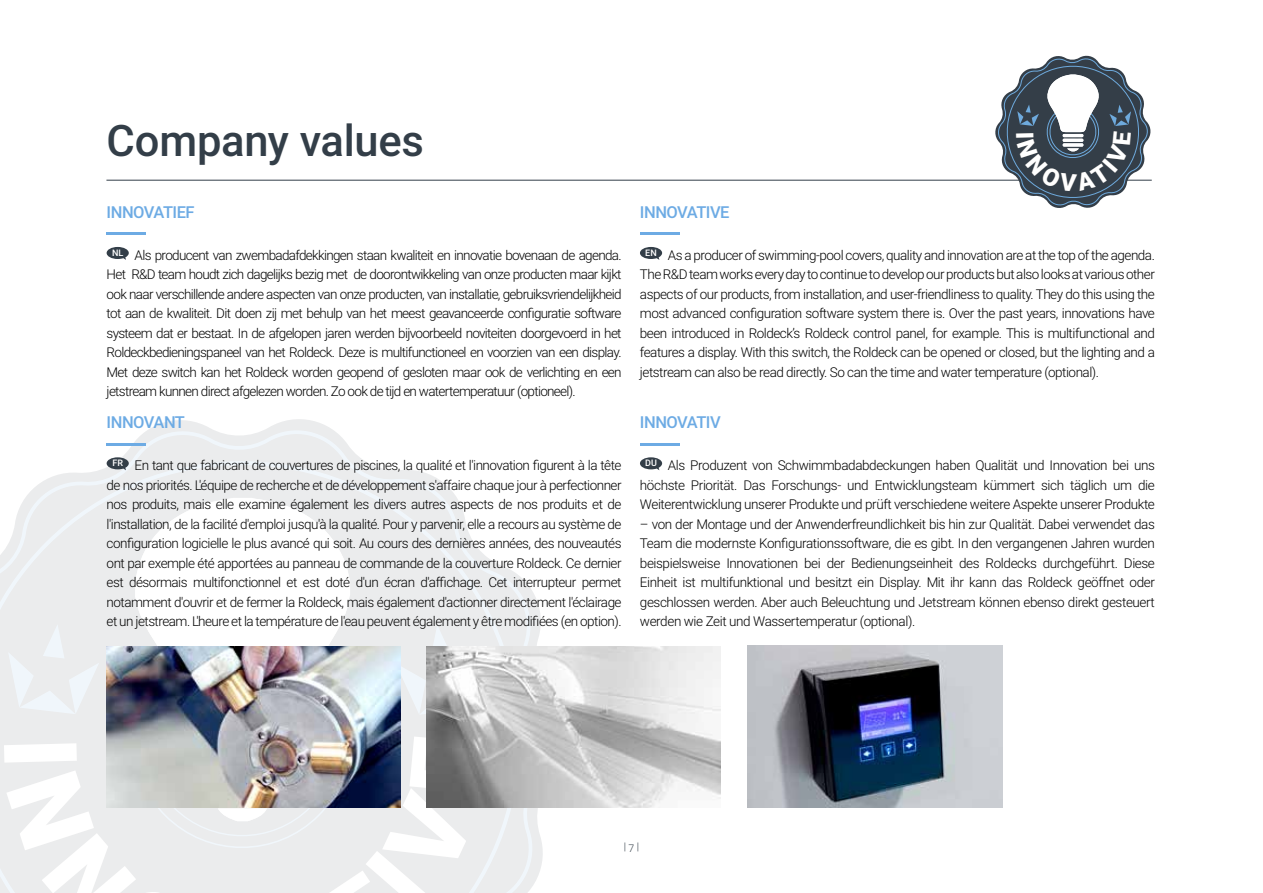
<style>
.page{position:relative;width:1263px;height:893px;background:#fff}
.page>*{position:absolute;margin:0;border:0;box-sizing:border-box;transform-origin:0 0}
.t1{font:500 43.5px "Roboto";letter-spacing:-.005em;color:#333e48}
.t2{font:500 16.5px "Roboto";letter-spacing:-.03em;color:#6dabe4}
.t3{font:300 13.5px/19.5px "Roboto";letter-spacing:-.04em;color:#000;text-align:justify}
.t4{font:300 10.5px "Roboto";color:#333e48}
</style>
<div class="page">
<svg style="left:147px;top:420px;width:187px;height:11px"></svg>
<svg style="left:0;top:431px;width:543px;height:462px"></svg>
<div style="left:121px;top:618px;width:242px;height:240px;background:#ebeced"></div>
<svg style="left:135px;top:498px;width:215px;height:148px"></svg>
<svg style="left:218px;top:808px;width:49px;height:13px"></svg>
<svg style="left:8px;top:624px;width:91px;height:90px"></svg>
<svg style="left:396px;top:625px;width:91px;height:90px"></svg>
<hr style="left:106px;top:180px;width:1046px;height:1px;background:#333e48">
<hr style="left:107px;top:443px;width:39px;height:2px;background:#6dabe4">
<svg style="left:107px;top:457px;width:22px;height:13px"></svg>
<hr style="left:107px;top:232px;width:39px;height:3px;background:#6dabe4">
<svg style="left:107px;top:247px;width:22px;height:13px"></svg>
<hr style="left:640px;top:443px;width:39px;height:2px;background:#6dabe4">
<svg style="left:640px;top:457px;width:22px;height:13px"></svg>
<hr style="left:640px;top:232px;width:39px;height:3px;background:#6dabe4">
<svg style="left:640px;top:247px;width:22px;height:13px"></svg>
<img style="left:106px;top:646px;width:294px;height:162px">
<img style="left:427px;top:646px;width:293px;height:162px">
<img style="left:747px;top:645px;width:255px;height:163px">
<svg style="left:994px;top:55px;width:158px;height:153px"></svg>
<h1 class="t1" style="left:106px;top:110px;width:319px">Company values</h1>
<p class="t2" style="left:107px;top:200px;width:89px">INNOVATIEF</p>
<p class="t3" style="left:107px;top:245px;width:516px;text-indent:5px"><sup>NL</sup> Als producent van zwembadafdekkingen staan kwaliteit en innovatie bovenaan de agenda.<br>Het R&amp;D team houdt zich dagelijks bezig met de doorontwikkeling van onze producten maar kijkt ook naar verschillende andere aspecten van onze producten, van installatie, gebruiksvriendelijkheid tot aan de kwaliteit. Dit doen zij met behulp van het meest geavanceerde configuratie software systeem dat er bestaat. In de afgelopen jaren werden bijvoorbeeld noviteiten doorgevoerd in het Roldeckbedieningspaneel van het Roldeck. Deze is multifunctioneel en voorzien van een display.<br>Met deze switch kan het Roldeck worden geopend of gesloten maar ook de verlichting en een jetstream kunnen direct afgelezen worden. Zo ook de tijd en watertemperatuur (optioneel).</p>
<p class="t2" style="left:107px;top:411px;width:80px">INNOVANT</p>
<p class="t3" style="left:107px;top:455px;width:516px;text-align:center"><sup>FR</sup> En tant que fabricant de couvertures de piscines, la qualité et l'innovation figurent à la tête de nos priorités. L'équipe de recherche et de développement s'affaire chaque jour à perfectionner nos produits, mais elle examine également les divers autres aspects de nos produits et de l'installation, de la facilité d'emploi jusqu'à la qualité. Pour y parvenir, elle a recours au système de configuration logicielle le plus avancé qui soit. Au cours des dernières années, des nouveautés ont par exemple été apportées au panneau de commande de la couverture Roldeck. Ce dernier est désormais multifonctionnel et est doté d'un écran d'affichage. Cet interrupteur permet notamment d'ouvrir et de fermer la Roldeck, mais également d'actionner directement l'éclairage et un jetstream. L'heure et la température de l'eau peuvent également y être modifiées (en option).</p>
<p class="t2" style="left:640px;top:200px;width:91px">INNOVATIVE</p>
<p class="t3" style="left:640px;top:245px;width:516px;text-indent:5px"><sup>EN</sup> As a producer of swimming-pool covers, quality and innovation are at the top of the agenda.<br>The R&amp;D team works every day to continue to develop our products but also looks at various other aspects of our products, from installation, and user-friendliness to quality. They do this using the most advanced configuration software system there is. Over the past years, innovations have been introduced in Roldeck’s Roldeck control panel, for example. This is multifunctional and features a display. With this switch, the Roldeck can be opened or closed, but the lighting and a jetstream can also be read directly. So can the time and water temperature (optional).</p>
<p class="t2" style="left:640px;top:411px;width:82px">INNOVATIV</p>
<p class="t3" style="left:640px;top:455px;width:516px;text-align:center"><sup>DU</sup> Als Produzent von Schwimmbadabdeckungen haben Qualität und Innovation bei uns höchste Priorität. Das Forschungs- und Entwicklungsteam kümmert sich täglich um die<br>Weiterentwicklung unserer Produkte und prüft verschiedene weitere Aspekte unserer Produkte</p>
<p class="t3" style="left:640px;top:514px;width:516px">– von der Montage und der Anwenderfreundlichkeit bis hin zur Qualität. Dabei verwendet das Team die modernste Konfigurationssoftware, die es gibt. In den vergangenen Jahren wurden beispielsweise Innovationen bei der Bedienungseinheit des Roldecks durchgeführt. Diese Einheit ist multifunktional und besitzt ein Display. Mit ihr kann das Roldeck geöffnet oder geschlossen werden. Aber auch Beleuchtung und Jetstream können ebenso direkt gesteuert werden wie Zeit und Wassertemperatur (optional).</p>
<p class="t4" style="left:624px;top:839px;width:17px">|7|</p>
</div>
